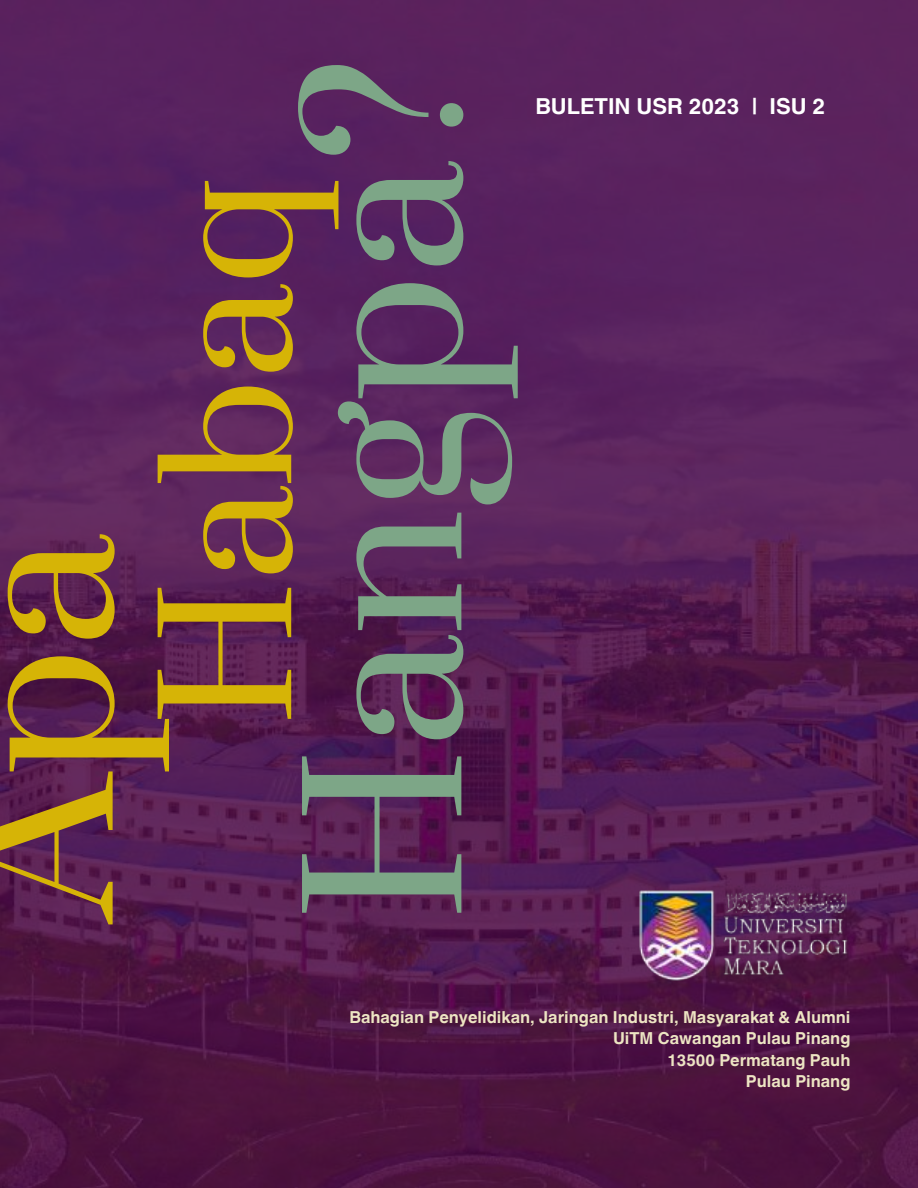
<style>
.page{position:relative;width:918px;height:1188px;background:#fff}
.page>*{position:absolute;margin:0;border:0;box-sizing:border-box;transform-origin:0 0}
.t1{font:199.2px "Prata";color:#7da687}
.t2{font:199.2px "Prata";color:#d6b406}
.t3{font:166.95px "Prata";color:#d6b406}
.t4{font:700 22.05px "Helvetica World";color:#fff}
.t5{font:700 16.5px/21.3px "Helvetica World";color:#ede5c3;text-align:right}
</style>
<div class="page">
<img style="left:0;top:0;width:918px;height:1188px">
<img style="left:592px;top:789px;width:306px;height:306px">
<h1 class="t1" style="left:264px;top:921px;width:865px;rotate:-90deg">Hangpa?</h1>
<h2 class="t3" style="left:125px;top:726px;width:550px;rotate:-90deg">Habaq</h2>
<h1 class="t2" style="left:-85px;top:919px;width:386px;rotate:-90deg">Apa</h1>
<h3 class="t4" style="left:535px;top:88px;width:291px">BULETIN USR 2023 | ISU 2</h3>
<p class="t5" style="left:349px;top:1005px;width:503px">Bahagian Penyelidikan, Jaringan Industri, Masyarakat &amp; Alumni<br>UiTM Cawangan Pulau Pinang<br>13500 Permatang Pauh<br>Pulau Pinang</p>
</div>
